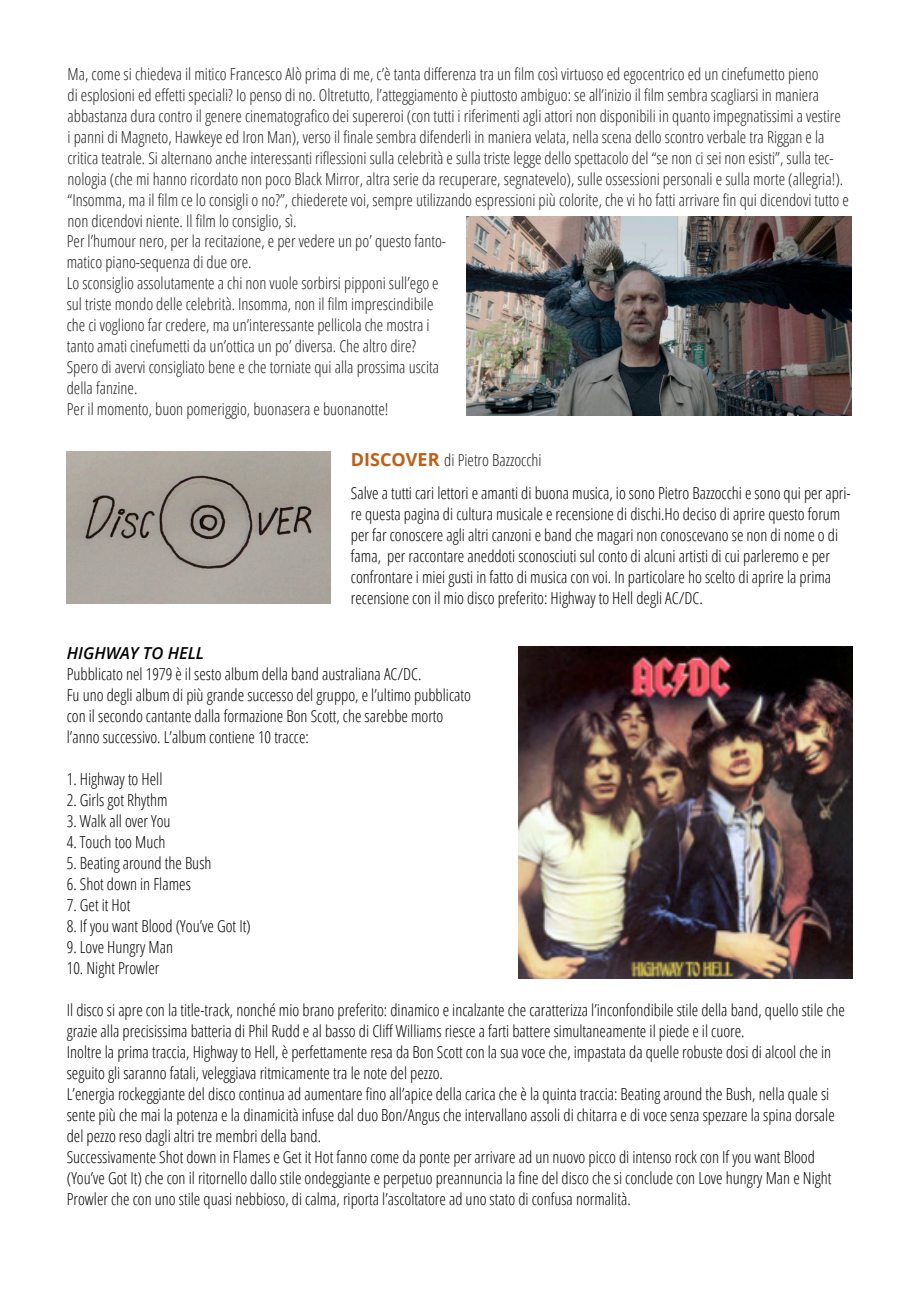
<style>
.page{position:relative;width:906px;height:1289px;background:#fff}
.page>*{position:absolute;margin:0;border:0;box-sizing:border-box;transform-origin:0 0}
.t1{font:300 condensed 16.5px/21px "Open Sans";color:#000}
.t2{font:300 condensed 16.5px/21px "Open Sans";color:#231f20}
.t3{font:italic 600 16.5px "Open Sans";color:#000}
.s1{font-weight:700;font-stretch:normal;font-size:18px;color:#bf5f16}
.s2{color:#231f20}
</style>
<div class="page">
<img style="left:518px;top:646px;width:334px;height:332px">
<img style="left:467px;top:216px;width:384px;height:199px">
<img style="left:67px;top:452px;width:263px;height:152px">
<p class="t2" style="left:68px;top:63px;width:783px">Ma, come si chiedeva il mitico Francesco Alò prima di me, c’è tanta differenza tra un film così virtuoso ed egocentrico ed un cinefumetto pieno<br>di esplosioni ed effetti speciali? Io penso di no. Oltretutto, l’atteggiamento è piuttosto ambiguo: se all’inizio il film sembra scagliarsi in maniera abbastanza dura contro il genere cinematografico dei supereroi (con tutti i riferimenti agli attori non disponibili in quanto impegnatissimi a vestire<br>i panni di Magneto, Hawkeye ed Iron Man), verso il finale sembra difenderli in maniera velata, nella scena dello scontro verbale tra Riggan e la critica teatrale. Si alternano anche interessanti riflessioni sulla celebrità e sulla triste legge dello spettacolo del “se non ci sei non esisti”, sulla tec&shy;nologia (che mi hanno ricordato non poco Black Mirror, altra serie da recuperare, segnatevelo), sulle ossessioni personali e sulla morte (allegria!). “Insomma, ma il film ce lo consigli o no?”, chiederete voi, sempre utilizzando espressioni più colorite, che vi ho fatti arrivare fin qui dicendovi tutto e non dicendovi niente. Il film lo consiglio, sì.</p>
<p class="t2" style="left:67px;top:229px;width:381px">Per l’humour nero, per la recitazione, e per vedere un po’ questo fanto&shy;matico piano-sequenza di due ore.<br>Lo sconsiglio assolutamente a chi non vuole sorbirsi pipponi sull’ego e sul triste mondo delle celebrità. Insomma, non il film imprescindibile che ci vogliono far credere, ma un’interessante pellicola che mostra i tanto amati cinefumetti da un’ottica un po’ diversa. Che altro dire?<br>Spero di avervi consigliato bene e che torniate qui alla prossima uscita della fanzine.<br>Per il momento, buon pomeriggio, buonasera e buonanotte!</p>
<p class="t1" style="left:351px;top:442px;width:501px;line-height:33px"><span class="s1">DISCOVER</span> <span class="s2">di Pietro Bazzocchi<br></span>Salve a tutti cari lettori e amanti di buona musica, io sono Pietro Bazzocchi e sono qui per apri-</p>
<p class="t1" style="left:351px;top:502px;width:491px">re questa pagina di cultura musicale e recensione di dischi.Ho deciso di aprire questo forum per far conoscere agli altri canzoni e band che magari non conoscevano se non di nome o di fama, per raccontare aneddoti sconosciuti sul conto di alcuni artisti di cui parleremo e per confrontare i miei gusti in fatto di musica con voi. In particolare ho scelto di aprire la prima recensione con il mio disco preferito: Highway to Hell degli AC/DC.</p>
<p class="t3" style="left:67px;top:641px;width:139px">HIGHWAY TO HELL</p>
<p class="t1" style="left:67px;top:663px;width:406px">Pubblicato nel 1979 è il sesto album della band australiana AC/DC.<br>Fu uno degli album di più grande successo del gruppo, e l’ultimo pubblicato con il secondo cantante dalla formazione Bon Scott, che sarebbe morto l’anno successivo. L’album contiene 10 tracce:</p>
<p class="t1" style="left:67px;top:768px;width:97px">1. Highway to Hell</p>
<p class="t1" style="left:67px;top:789px;width:102px">2. Girls got Rhythm</p>
<p class="t1" style="left:67px;top:810px;width:105px">3. Walk all over You</p>
<p class="t1" style="left:67px;top:831px;width:100px">4. Touch too Much</p>
<p class="t1" style="left:67px;top:852px;width:146px">5. Beating around the Bush</p>
<p class="t1" style="left:67px;top:873px;width:126px">6. Shot down in Flames</p>
<p class="t1" style="left:67px;top:894px;width:65px">7. Get it Hot</p>
<p class="t1" style="left:67px;top:915px;width:186px">8. If you want Blood (You’ve Got It)</p>
<p class="t1" style="left:67px;top:936px;width:108px">9. Love Hungry Man</p>
<p class="t1" style="left:67px;top:957px;width:94px">10. Night Prowler</p>
<p class="t1" style="left:67px;top:999px;width:779px">Il disco si apre con la title-track, nonché mio brano preferito: dinamico e incalzante che caratterizza l’inconfondibile stile della band, quello stile che grazie alla precisissima batteria di Phil Rudd e al basso di Cliff Williams riesce a farti battere simultaneamente il piede e il cuore.<br>Inoltre la prima traccia, Highway to Hell, è perfettamente resa da Bon Scott con la sua voce che, impastata da quelle robuste dosi di alcool che in seguito gli saranno fatali, veleggiava ritmicamente tra le note del pezzo.<br>L’energia rockeggiante del disco continua ad aumentare fino all’apice della carica che è la quinta traccia: Beating around the Bush, nella quale si sente più che mai la potenza e la dinamicità infuse dal duo Bon/Angus che intervallano assoli di chitarra e di voce senza spezzare la spina dorsale del pezzo reso dagli altri tre membri della band.<br>Successivamente Shot down in Flames e Get it Hot fanno come da ponte per arrivare ad un nuovo picco di intenso rock con If you want Blood (You’ve Got It) che con il ritornello dallo stile ondeggiante e perpetuo preannuncia la fine del disco che si conclude con Love hungry Man e Night Prowler che con uno stile quasi nebbioso, di calma, riporta l’ascoltatore ad uno stato di confusa normalità.</p>
</div>
